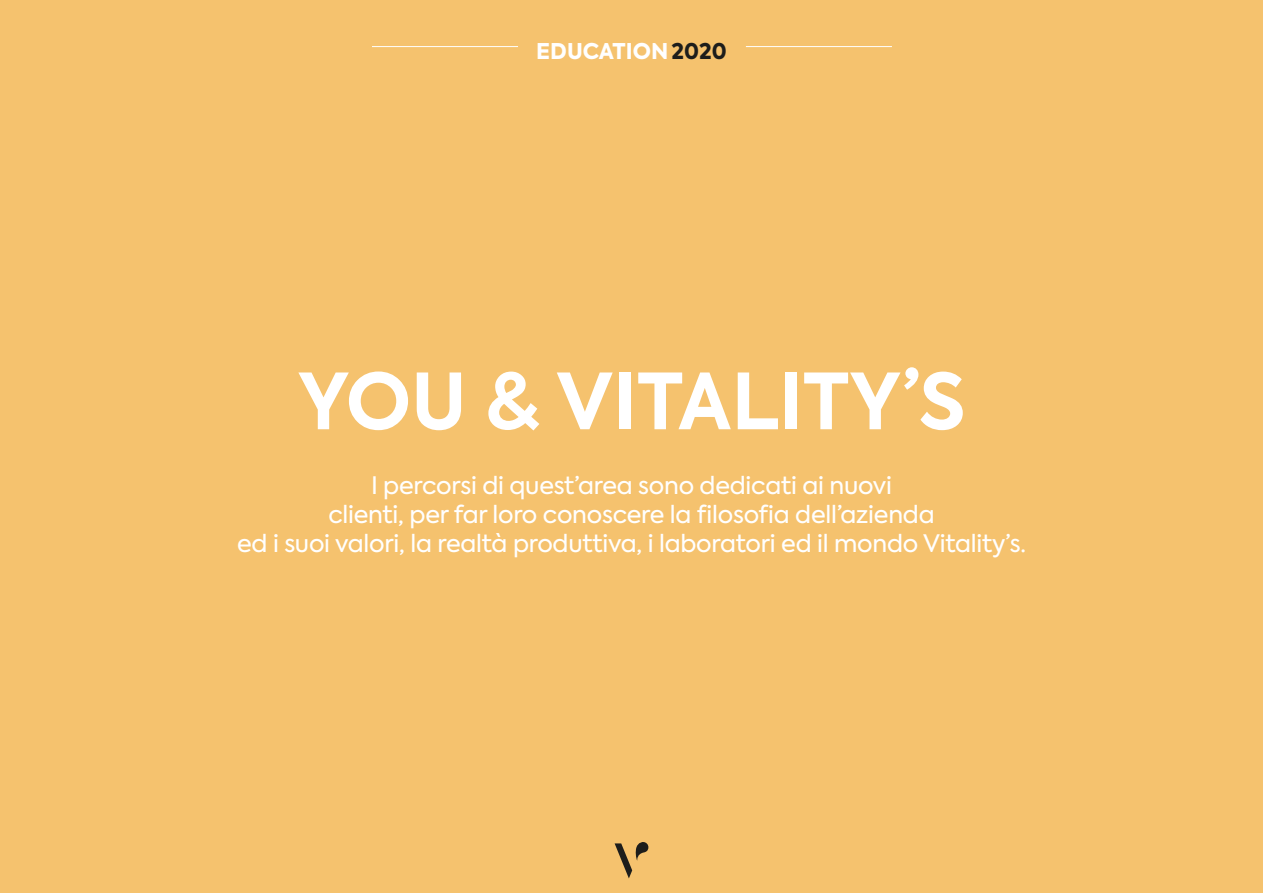
<style>
.page{position:relative;width:1263px;height:893px;background:#f5c26e}
.page>*{position:absolute;margin:0;border:0;box-sizing:border-box;transform-origin:0 0}
.t1{font:700 76.8px "Axiforma";color:#fff}
.t2{font:24px/28.8px "Axiforma";letter-spacing:-.01em;color:#fff;text-align:center}
.t3{font:800 21.6px "Axiforma";color:#fff}
.s1{color:#1d1d1b}
</style>
<div class="page">
<hr style="left:372px;top:46px;width:146px;height:1px;background:#fff">
<hr style="left:746px;top:46px;width:146px;height:1px;background:#fff">
<svg style="left:615px;top:842px;width:33px;height:36px"></svg>
<p class="t3" style="left:536px;top:36px;width:192px">EDUCATION <span class="s1">2020</span></p>
<h1 class="t1" style="left:297px;top:349px;width:669px">YOU &amp; VITALITY’S</h1>
<p class="t2" style="left:237px;top:472px;width:790px">I percorsi di quest’area sono dedicati ai nuovi<br>clienti, per far loro conoscere la filosofia dell’azienda<br>ed i suoi valori, la realtà produttiva, i laboratori ed il mondo Vitality’s.</p>
</div>
